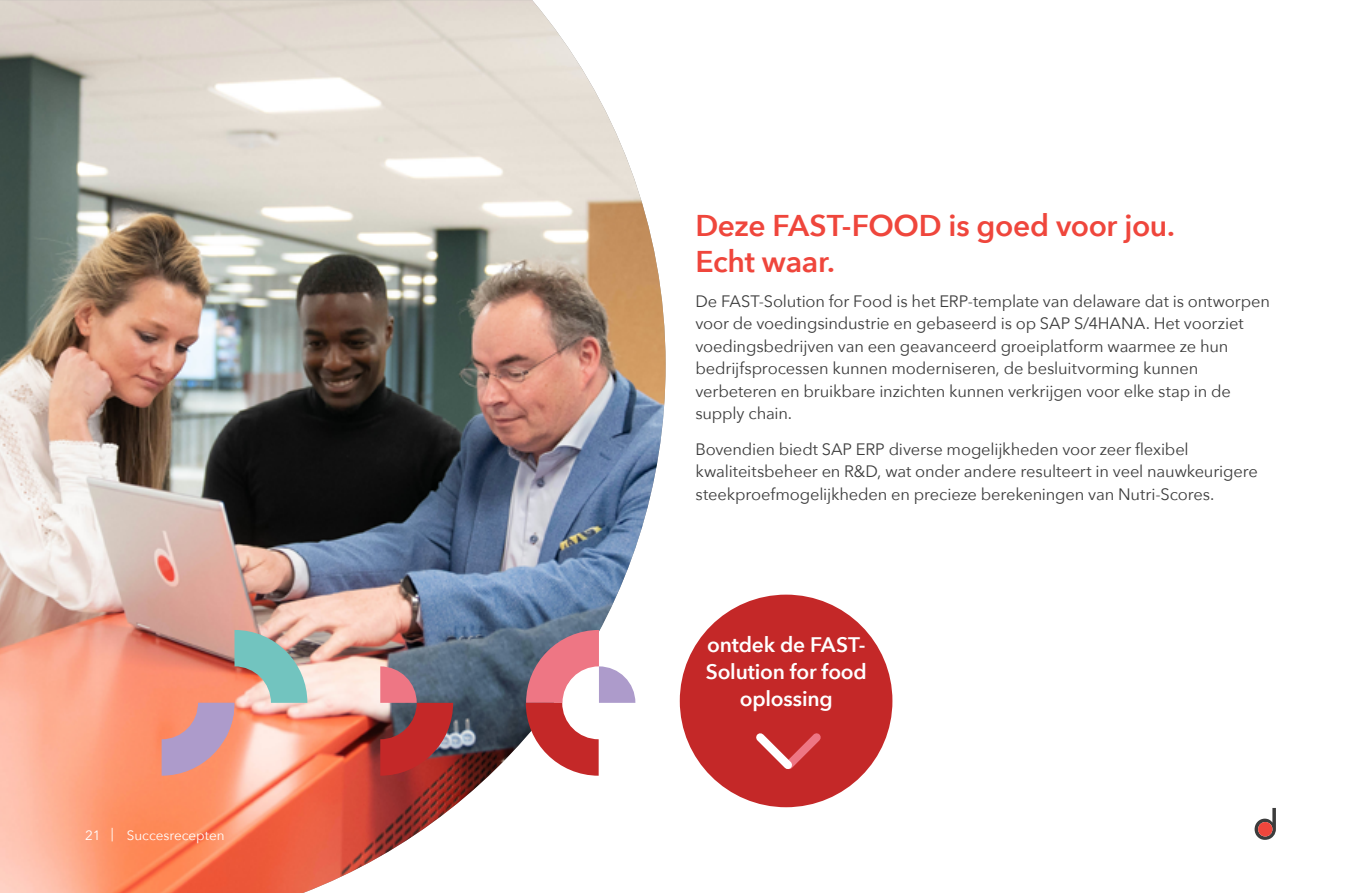
<style>
.page{position:relative;width:1361px;height:893px;background:#fff}
.page>*{position:absolute;margin:0;border:0;box-sizing:border-box;transform-origin:0 0}
.t1{font:600 30px/36px "Avenir Next";letter-spacing:-.01em;color:#ef463c}
.t2{font:600 21px/27px "Avenir Next";letter-spacing:-.01em;color:#fff;text-align:center}
.t3{font:16.5px/22.5px "Avenir Next";letter-spacing:-.01em;color:#3c3c3c}
.t4{font:13.5px "Avenir Next";color:#fff}
</style>
<div class="page">
<img style="left:0;top:0;width:665px;height:893px">
<svg style="left:162px;top:630px;width:145px;height:146px;background:#d2a399"></svg>
<svg style="left:380px;top:666px;width:73px;height:110px;background:#a04b52"></svg>
<svg style="left:526px;top:630px;width:109px;height:146px"></svg>
<div style="left:680px;top:595px;width:212px;height:212px;background:#c42828;border-radius:50%"></div>
<svg style="left:756px;top:733px;width:65px;height:36px"></svg>
<svg style="left:1254px;top:808px;width:22px;height:32px"></svg>
<div style="left:1258px;top:822px;width:14px;height:14px;background:#ef463c;border-radius:50%"></div>
<p class="t4" style="left:85px;top:824px;width:141px">21 | Succesrecepten</p>
<h1 class="t1" style="left:695px;top:206px;width:481px">Deze FAST-FOOD is goed voor jou.<br>Echt waar.</h1>
<p class="t3" style="left:695px;top:289px;width:576px">De FAST-Solution for Food is het ERP-template van delaware dat is ontworpen voor de voedingsindustrie en gebaseerd is op SAP S/4HANA. Het voorziet voedingsbedrijven van een geavanceerd groeiplatform waarmee ze hun bedrijfsprocessen kunnen moderniseren, de besluitvorming kunnen verbeteren en bruikbare inzichten kunnen verkrijgen voor elke stap in de supply chain.</p>
<p class="t3" style="left:695px;top:437px;width:564px">Bovendien biedt SAP ERP diverse mogelijkheden voor zeer flexibel kwaliteitsbeheer en R&amp;D, wat onder andere resulteert in veel nauwkeurigere steekproefmogelijkheden en precieze berekeningen van Nutri-Scores.</p>
<p class="t2" style="left:706px;top:630px;width:163px">ontdek de FAST-<br>Solution for food oplossing</p>
</div>
